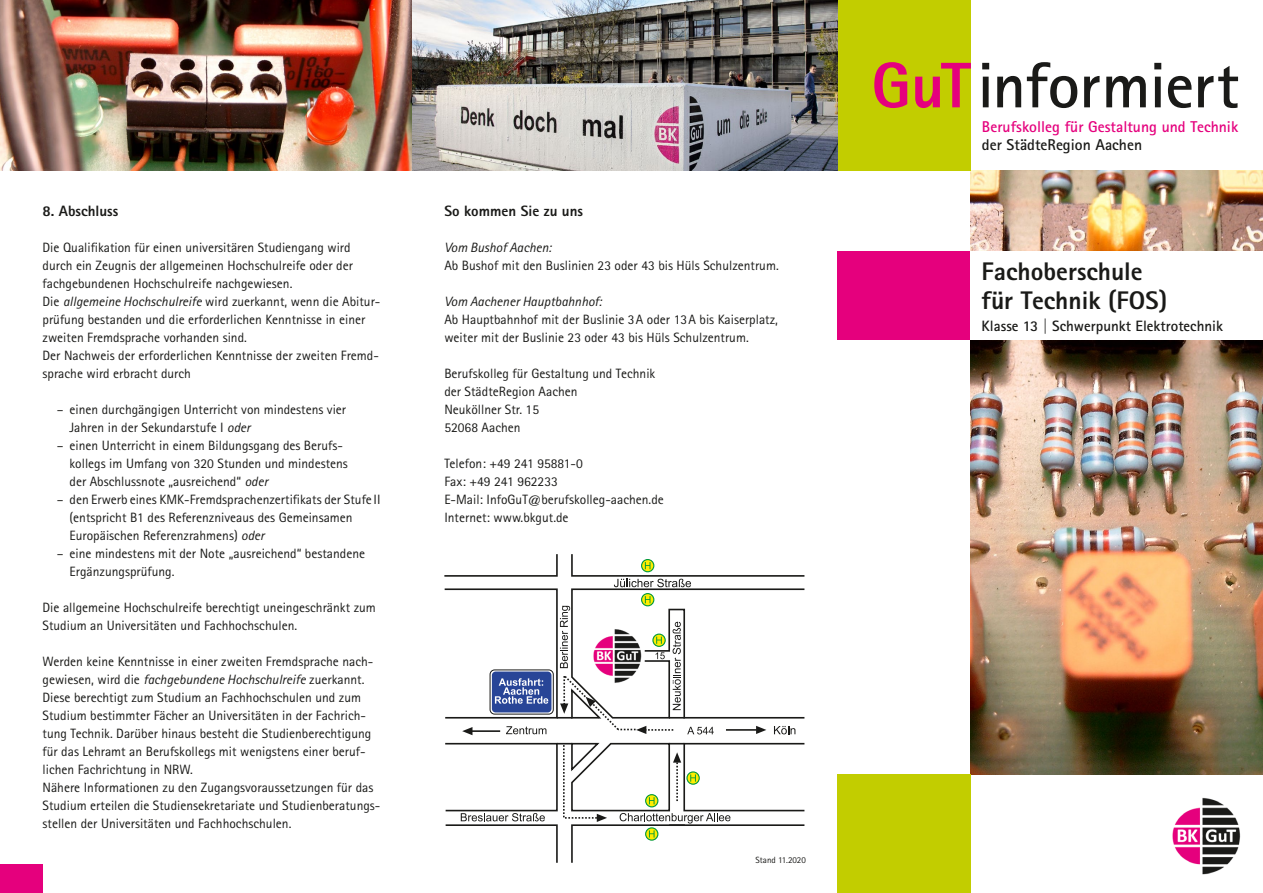
<style>
.page{position:relative;width:1263px;height:893px;background:#fff}
.page>*{position:absolute;margin:0;border:0;box-sizing:border-box;transform-origin:0 0}
.t1{font:700 64.5px "Agfa Rotis Sans Serif";letter-spacing:-.01em;color:#1a1a18}
.t2{font:800 25.5px/28.5px "Agfa Rotis Sans Serif";color:#1a1a18}
.t3{font:700 15.6px "Agfa Rotis Sans Serif";color:#e5007d}
.t4{font:700 15.6px "Agfa Rotis Sans Serif";color:#1a1a18}
.t5{font:700 15px "Agfa Rotis Sans Serif";color:#1a1a18}
.t6{font:800 15px "Agfa Rotis Sans Serif";color:#1a1a18}
.t7{font:13.5px/18px "Agfa Rotis Sans Serif";color:#1a1a18}
.t8{font:italic 13.5px "Agfa Rotis Sans Serif";color:#1a1a18}
.t9{font:9px "Agfa Rotis Sans Serif";color:#1a1a18}
.s1{font-style:italic}
.s2{font-weight:800;color:#e5007d}
</style>
<div class="page">
<img style="left:0;top:0;width:412px;height:170px">
<img style="left:971px;top:170px;width:292px;height:604px">
<svg style="left:444px;top:554px;width:360px;height:309px"></svg>
<div style="left:838px;top:774px;width:133px;height:119px;background:#c2cd00"></div>
<div style="left:0;top:864px;width:43px;height:29px;background:#e5007d"></div>
<div style="left:838px;top:252px;width:133px;height:88px;background:#e5007d"></div>
<img style="left:1172px;top:797px;width:69px;height:78px">
<div style="left:838px;top:0;width:133px;height:170px;background:#c2cd00"></div>
<div style="left:971px;top:252px;width:292px;height:88px;background:#fff"></div>
<img style="left:412px;top:0;width:426px;height:170px">
<p class="t6" style="left:43px;top:201px;width:77px">8. Abschluss</p>
<p class="t7" style="left:43px;top:238px;width:339px">Die Qualifikation für einen universitären Studiengang wird durch ein Zeugnis der allgemeinen Hochschulreife oder der fachgebundenen Hochschulreife nachgewiesen.<br>Die <span class="s1">allgemeine Hochschulreife</span> wird zuerkannt, wenn die Abitur&shy;prüfung bestanden und die erforderlichen Kenntnisse in einer zweiten Fremdsprache vorhanden sind.<br>Der Nachweis der erforderlichen Kenntnisse der zweiten Fremd&shy;sprache wird erbracht durch</p>
<p class="t7" style="left:70px;top:400px;width:278px;text-indent:-13px">– einen durchgängigen Unterricht von mindestens vier<br>Jahren in der Sekundarstufe I <span class="s1">oder</span></p>
<p class="t7" style="left:70px;top:436px;width:280px;text-indent:-13px">– einen Unterricht in einem Bildungsgang des Berufs&shy;kollegs im Umfang von 320 Stunden und mindestens der Abschlussnote „ausreichend“ <span class="s1">oder</span></p>
<p class="t7" style="left:70px;top:490px;width:313px;text-indent:-13px">– den Erwerb eines KMK-Fremdsprachenzertifikats der StufeII (entspricht B1 des Referenzniveaus des Gemeinsamen<br>Europäischen Referenzrahmens) <span class="s1">oder</span></p>
<p class="t7" style="left:70px;top:544px;width:297px;text-indent:-13px">– eine mindestens mit der Note „ausreichend“ bestandene<br>Ergänzungsprüfung.</p>
<p class="t7" style="left:43px;top:598px;width:335px">Die allgemeine Hochschulreife berechtigt uneingeschränkt zum<br>Studium an Universitäten und Fachhochschulen.</p>
<p class="t7" style="left:43px;top:652px;width:339px">Werden keine Kenntnisse in einer zweiten Fremdsprache nach&shy;gewiesen, wird die <span class="s1">fachgebundene Hochschulreife</span> zuerkannt.<br>Diese berechtigt zum Studium an Fachhochschulen und zum Studium bestimmter Fächer an Universitäten in der Fachrich&shy;tung Technik. Darüber hinaus besteht die Studienberechtigung für das Lehramt an Berufskollegs mit wenigstens einer beruf&shy;lichen Fachrichtung in NRW.<br>Nähere Informationen zu den Zugangsvoraussetzungen für das Studium erteilen die Studiensekretariate und Studienberatungs&shy;stellen der Universitäten und Fachhochschulen.</p>
<p class="t6" style="left:444px;top:201px;width:140px">So kommen Sie zu uns</p>
<p class="t8" style="left:444px;top:239px;width:108px">Vom Bushof Aachen:</p>
<p class="t7" style="left:444px;top:256px;width:336px">Ab Bushof mit den Buslinien 23 oder 43 bis Hüls Schulzentrum.</p>
<p class="t8" style="left:444px;top:293px;width:159px">Vom Aachener Hauptbahnhof:</p>
<p class="t7" style="left:444px;top:310px;width:335px">Ab Hauptbahnhof mit der Buslinie 3A oder 13A bis Kaiserplatz, weiter mit der Buslinie 23 oder 43 bis Hüls Schulzentrum.</p>
<p class="t7" style="left:444px;top:364px;width:212px">Berufskolleg für Gestaltung und Technik der StädteRegion Aachen<br>Neuköllner Str. 15<br>52068 Aachen</p>
<p class="t7" style="left:444px;top:454px;width:221px">Telefon: +49 241 95881-0<br>Fax: +49 241 962233<br>E-Mail: InfoGuT@berufskolleg-aachen.de<br>Internet: www.bkgut.de</p>
<p class="t9" style="left:755px;top:855px;width:52px">Stand 11.2020</p>
<h1 class="t1" style="left:871px;top:45px;width:369px"><span class="s2">GuT</span>informiert</h1>
<p class="t3" style="left:982px;top:116px;width:258px">Berufskolleg für Gestaltung und Technik</p>
<p class="t4" style="left:982px;top:135px;width:162px">der StädteRegion Aachen</p>
<h2 class="t2" style="left:981px;top:257px;width:187px">Fachoberschule für Technik (FOS)</h2>
<p class="t5" style="left:981px;top:317px;width:243px">Klasse 13 | Schwerpunkt Elektrotechnik</p>
</div>
